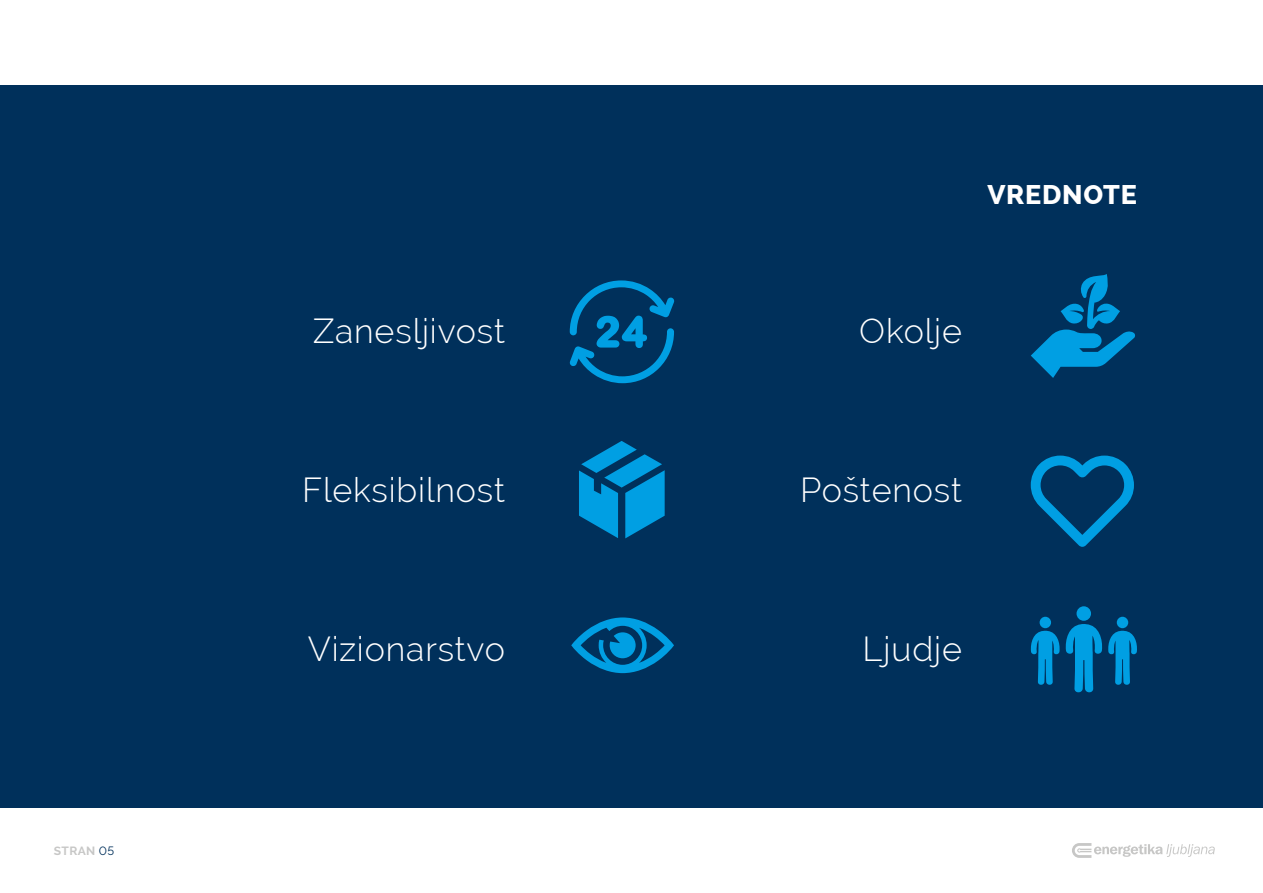
<style>
.page{position:relative;width:1263px;height:893px;background:#fff}
.page>*{position:absolute;margin:0;border:0;box-sizing:border-box;transform-origin:0 0}
.t1{font:300 34.05px "Raleway";letter-spacing:.025em;color:#fff}
.t2{font:800 27px "Raleway";letter-spacing:.025em;color:#fff}
.t3{font:700 12px "Raleway";letter-spacing:.025em;color:#c7c7c6}
.s1{font-weight:400;color:#00305b}
</style>
<div class="page">
<svg style="left:1072px;top:843px;width:143px;height:15px"></svg>
<div style="left:0;top:85px;width:1263px;height:723px;background:#00305b"></div>
<svg style="left:571px;top:617px;width:103px;height:56px"></svg>
<svg style="left:569px;top:280px;width:106px;height:103px"></svg>
<svg style="left:1031px;top:274px;width:104px;height:104px"></svg>
<div style="left:1076px;top:606px;width:15px;height:15px;background:#009fe3;border-radius:50%"></div>
<div style="left:1117px;top:617px;width:11px;height:11px;background:#009fe3;border-radius:50%"></div>
<div style="left:1039px;top:617px;width:12px;height:11px;background:#009fe3;border-radius:50%"></div>
<svg style="left:1030px;top:624px;width:107px;height:69px"></svg>
<svg style="left:1031px;top:456px;width:103px;height:91px"></svg>
<svg style="left:579px;top:441px;width:86px;height:97px"></svg>
<p class="t3" style="left:54px;top:844px;width:62px">STRAN <span class="s1">05</span></p>
<p class="t1" style="left:313px;top:311px;width:193px">Zanesljivost</p>
<p class="t1" style="left:302px;top:470px;width:204px">Fleksibilnost</p>
<p class="t1" style="left:308px;top:629px;width:199px">Vizionarstvo</p>
<p class="t2" style="left:987px;top:179px;width:151px">VREDNOTE</p>
<p class="t1" style="left:859px;top:311px;width:104px">Okolje</p>
<p class="t1" style="left:800px;top:470px;width:163px">Poštenost</p>
<p class="t1" style="left:863px;top:629px;width:101px">Ljudje</p>
</div>
